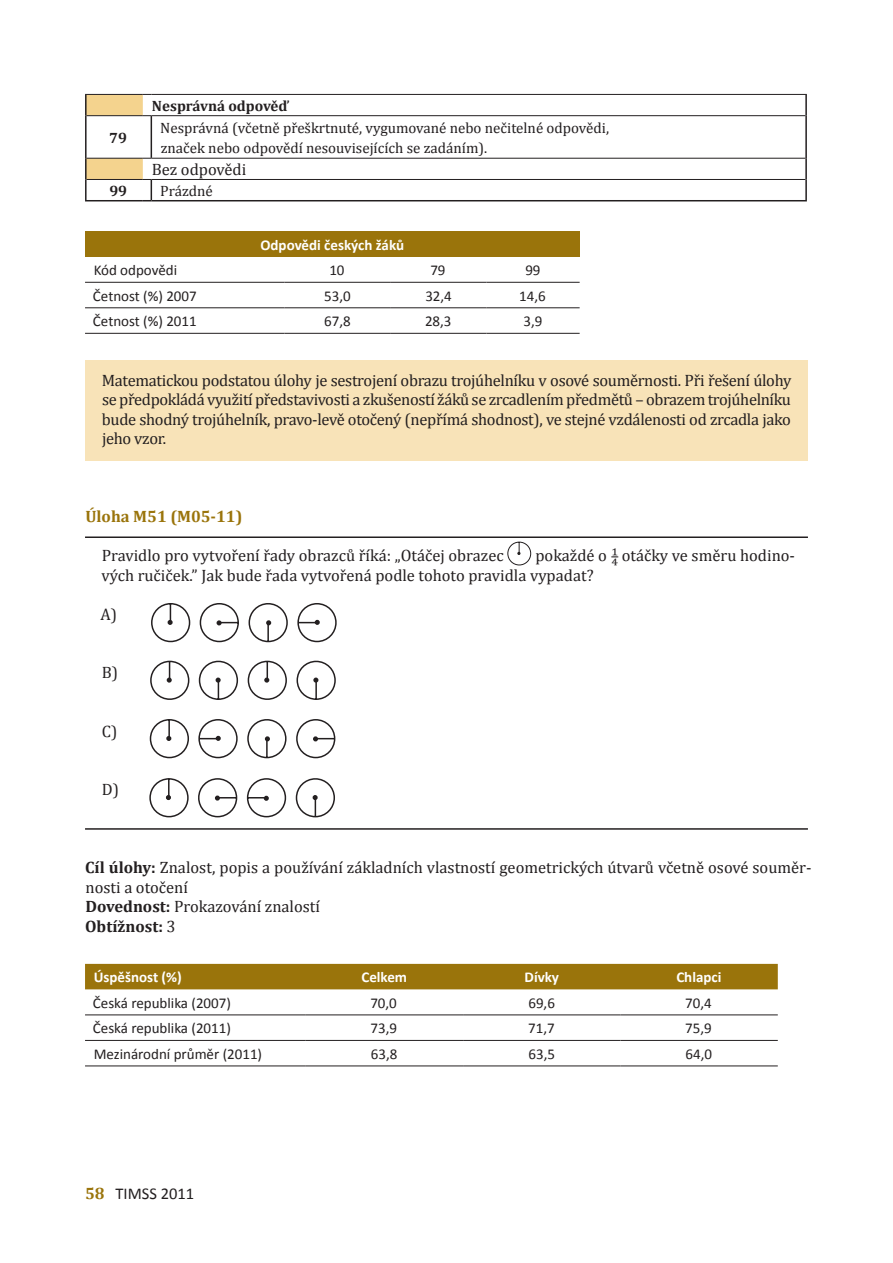
<style>
.page{position:relative;width:893px;height:1263px;background:#fff}
.page>*{position:absolute;margin:0;border:0;box-sizing:border-box;transform-origin:0 0}
.t1{font:16.5px/19.5px "Cambria";color:#231f20;text-align:justify}
.t2{font:700 16.5px "Cambria";color:#9a740b}
.t3{font:16.5px "Calibri";color:#231f20}
.t4{font:15px "Calibri";color:#231f20}
.t5{font:15px/19.5px "Cambria";color:#231f20}
.t6{font:700 15px "Calibri";color:#fff}
.t7{font:700 15px "Cambria";color:#231f20}
.s1{font-weight:700}
.s2{font-family:"Cambria";font-weight:700;color:#9a740b}
</style>
<div class="page">
<div style="left:85px;top:361px;width:723px;height:100px;background:#f8e3b8"></div>
<hr style="left:85px;top:95px;width:2px;height:21px;background:#231f20">
<hr style="left:85px;top:94px;width:58px;height:1px;background:#231f20">
<hr style="left:805px;top:95px;width:2px;height:21px;background:#231f20">
<hr style="left:151px;top:94px;width:656px;height:1px;background:#231f20">
<hr style="left:85px;top:116px;width:2px;height:42px;background:#231f20">
<hr style="left:805px;top:116px;width:2px;height:42px;background:#231f20">
<hr style="left:151px;top:115px;width:654px;height:1px;background:#231f20">
<hr style="left:85px;top:158px;width:2px;height:21px;background:#231f20">
<hr style="left:805px;top:158px;width:2px;height:21px;background:#231f20">
<hr style="left:151px;top:158px;width:654px;height:1px;background:#231f20">
<hr style="left:85px;top:179px;width:2px;height:21px;background:#231f20">
<hr style="left:85px;top:200px;width:58px;height:1px;background:#231f20">
<svg style="left:86px;top:94px;width:66px;height:107px"></svg>
<hr style="left:805px;top:179px;width:2px;height:21px;background:#231f20">
<hr style="left:151px;top:179px;width:654px;height:1px;background:#231f20">
<hr style="left:151px;top:200px;width:656px;height:1px;background:#231f20">
<div style="left:85px;top:231px;width:495px;height:26px;background:#9a740b"></div>
<hr style="left:85px;top:282px;width:200px;height:1px;background:#231f20">
<hr style="left:285px;top:282px;width:106px;height:1px;background:#231f20">
<hr style="left:391px;top:282px;width:95px;height:1px;background:#231f20">
<hr style="left:486px;top:282px;width:94px;height:1px;background:#231f20">
<hr style="left:85px;top:307px;width:200px;height:1px;background:#231f20">
<hr style="left:285px;top:307px;width:106px;height:1px;background:#231f20">
<hr style="left:391px;top:307px;width:95px;height:1px;background:#231f20">
<hr style="left:486px;top:307px;width:94px;height:1px;background:#231f20">
<hr style="left:85px;top:333px;width:200px;height:1px;background:#231f20">
<hr style="left:285px;top:333px;width:106px;height:1px;background:#231f20">
<hr style="left:391px;top:333px;width:95px;height:1px;background:#231f20">
<hr style="left:486px;top:333px;width:94px;height:1px;background:#231f20">
<svg style="left:507px;top:541px;width:25px;height:25px"></svg>
<div style="left:85px;top:964px;width:693px;height:25px;background:#9a740b"></div>
<hr style="left:85px;top:1014px;width:221px;height:1px;background:#231f20">
<hr style="left:306px;top:1014px;width:157px;height:1px;background:#231f20">
<hr style="left:463px;top:1014px;width:157px;height:1px;background:#231f20">
<hr style="left:620px;top:1014px;width:158px;height:1px;background:#231f20">
<hr style="left:85px;top:1040px;width:221px;height:1px;background:#231f20">
<hr style="left:306px;top:1040px;width:157px;height:1px;background:#231f20">
<hr style="left:463px;top:1040px;width:157px;height:1px;background:#231f20">
<hr style="left:620px;top:1040px;width:158px;height:1px;background:#231f20">
<hr style="left:85px;top:1065px;width:221px;height:1px;background:#231f20">
<hr style="left:306px;top:1065px;width:157px;height:1px;background:#231f20">
<hr style="left:463px;top:1065px;width:157px;height:1px;background:#231f20">
<hr style="left:620px;top:1065px;width:158px;height:1px;background:#231f20">
<svg style="left:151px;top:603px;width:40px;height:40px"></svg>
<svg style="left:199px;top:603px;width:40px;height:40px"></svg>
<svg style="left:248px;top:603px;width:40px;height:40px"></svg>
<svg style="left:297px;top:603px;width:40px;height:40px"></svg>
<svg style="left:150px;top:660px;width:186px;height:40px"></svg>
<svg style="left:150px;top:719px;width:39px;height:40px"></svg>
<svg style="left:198px;top:719px;width:40px;height:40px"></svg>
<svg style="left:247px;top:719px;width:40px;height:40px"></svg>
<svg style="left:296px;top:719px;width:40px;height:40px"></svg>
<svg style="left:149px;top:778px;width:186px;height:40px"></svg>
<hr style="left:85px;top:828px;width:723px;height:2px;background:#231f20">
<hr style="left:85px;top:536px;width:723px;height:2px;background:#231f20">
<p class="t7" style="left:152px;top:97px;width:139px">Nesprávná odpověď</p>
<p class="t7" style="left:109px;top:129px;width:19px">79</p>
<p class="t5" style="left:160px;top:118px;width:450px">Nesprávná (včetně přeškrtnuté, vygumované nebo nečitelné odpovědi, značek nebo odpovědí nesouvisejících se zadáním).</p>
<p class="t1" style="left:152px;top:160px;width:96px">Bez odpovědi</p>
<p class="t7" style="left:109px;top:181px;width:19px">99</p>
<p class="t5" style="left:160px;top:181px;width:54px">Prázdné</p>
<p class="t6" style="left:260px;top:235px;width:145px">Odpovědi českých žáků</p>
<p class="t4" style="left:94px;top:261px;width:85px">Kód odpovědi</p>
<p class="t4" style="left:329px;top:261px;width:17px">10</p>
<p class="t4" style="left:430px;top:261px;width:17px">79</p>
<p class="t4" style="left:525px;top:261px;width:17px">99</p>
<p class="t4" style="left:93px;top:286px;width:105px">Četnost (%) 2007</p>
<p class="t4" style="left:324px;top:286px;width:28px">53,0</p>
<p class="t4" style="left:425px;top:286px;width:28px">32,4</p>
<p class="t4" style="left:519px;top:286px;width:28px">14,6</p>
<p class="t4" style="left:93px;top:312px;width:105px">Četnost (%) 2011</p>
<p class="t4" style="left:324px;top:312px;width:28px">67,8</p>
<p class="t4" style="left:425px;top:312px;width:28px">28,3</p>
<p class="t4" style="left:523px;top:312px;width:20px">3,9</p>
<p class="t1" style="left:102px;top:370px;width:691px">Matematickou podstatou úlohy je sestrojení obrazu trojúhelníku v osové souměrnosti. Při řešení úlohy se předpokládá využití představivosti a zkušeností žáků se zrcadlením předmětů – obrazem trojúhelníku bude shodný trojúhelník, pravo-levě otočený (nepřímá shodnost), ve stejné vzdálenosti od zrcadla jako jeho vzor.</p>
<p class="t2" style="left:85px;top:506px;width:158px">Úloha M51 (M05-11)</p>
<p class="t1" style="left:102px;top:546px;width:403px">Pravidlo pro vytvoření řady obrazců říká: „Otáčej obrazec</p>
<p class="t1" style="left:535px;top:546px;width:85px">pokaždé o –</p>
<p class="t1" style="left:611px;top:537px;width:8px">₁</p>
<p class="t1" style="left:611px;top:546px;width:185px">₄ otáčky ve směru hodino-</p>
<p class="t1" style="left:101px;top:565px;width:494px">vých ručiček.” Jak bude řada vytvořená podle tohoto pravidla vypadat?</p>
<p class="t1" style="left:101px;top:604px;width:18px">A)</p>
<p class="t1" style="left:102px;top:663px;width:18px">B)</p>
<p class="t1" style="left:102px;top:721px;width:17px">C)</p>
<p class="t1" style="left:102px;top:780px;width:19px">D)</p>
<p class="t1" style="left:85px;top:858px;width:728px;text-align:left"><span class="s1">Cíl úlohy:</span> Znalost, popis a používání základních vlastností geometrických útvarů včetně osové souměr&shy;nosti a otočení<br><span class="s1">Dovednost:</span> Prokazování znalostí<br><span class="s1">Obtížnost:</span> 3</p>
<p class="t6" style="left:94px;top:968px;width:90px">Úspěšnost (%)</p>
<p class="t6" style="left:361px;top:968px;width:47px">Celkem</p>
<p class="t6" style="left:525px;top:968px;width:36px">Dívky</p>
<p class="t6" style="left:676px;top:968px;width:47px">Chlapci</p>
<p class="t4" style="left:93px;top:993px;width:139px">Česká republika (2007)</p>
<p class="t4" style="left:370px;top:993px;width:28px">70,0</p>
<p class="t4" style="left:528px;top:993px;width:28px">69,6</p>
<p class="t4" style="left:685px;top:993px;width:28px">70,4</p>
<p class="t4" style="left:93px;top:1019px;width:139px">Česká republika (2011)</p>
<p class="t4" style="left:370px;top:1019px;width:28px">73,9</p>
<p class="t4" style="left:528px;top:1019px;width:28px">71,7</p>
<p class="t4" style="left:685px;top:1019px;width:28px">75,9</p>
<p class="t4" style="left:94px;top:1044px;width:170px">Mezinárodní průměr (2011)</p>
<p class="t4" style="left:371px;top:1044px;width:28px">63,8</p>
<p class="t4" style="left:529px;top:1044px;width:28px">63,5</p>
<p class="t4" style="left:686px;top:1044px;width:28px">64,0</p>
<p class="t3" style="left:85px;top:1183px;width:111px"><span class="s2">58</span> TIMSS 2011</p>
</div>
